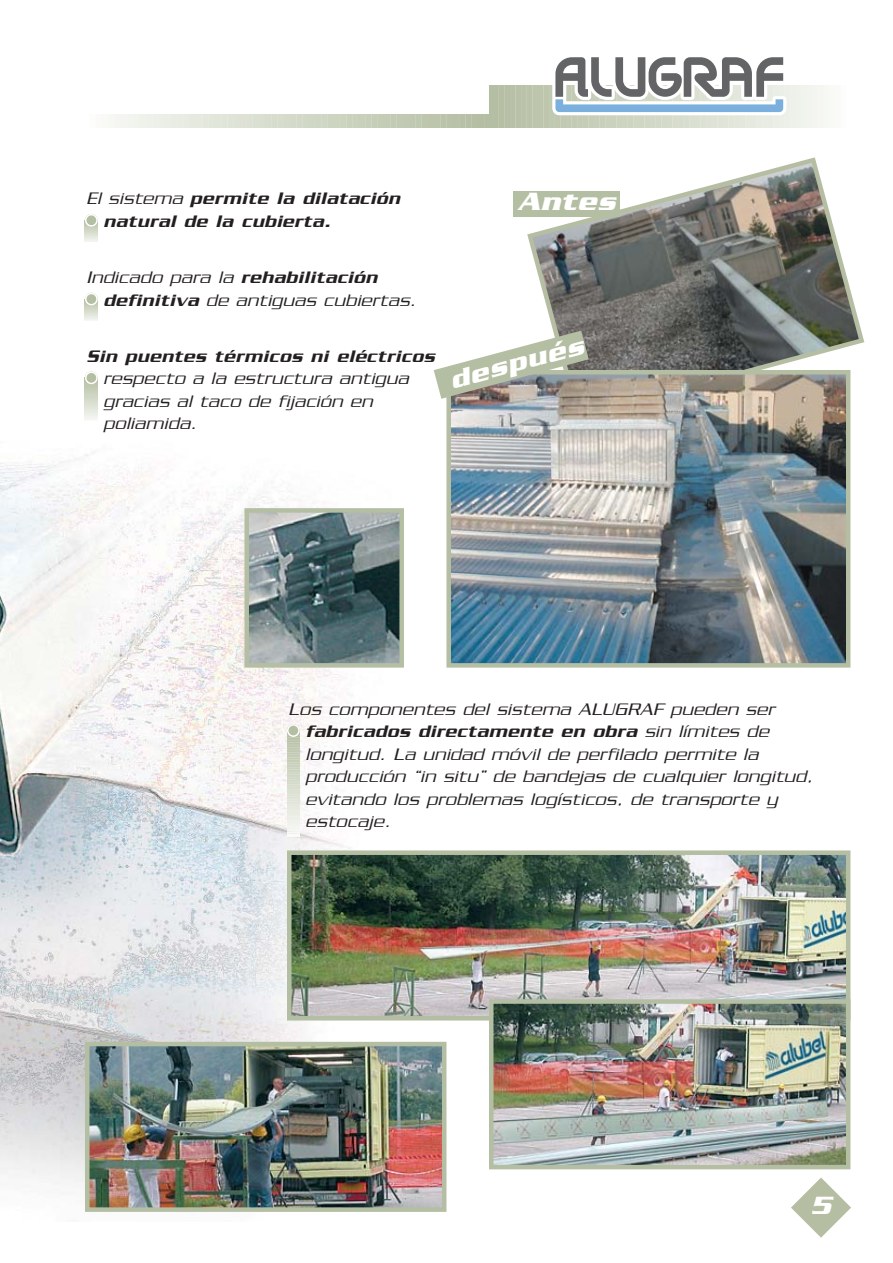
<style>
.page{position:relative;width:893px;height:1263px;background:#fff}
.page>*{position:absolute;margin:0;border:0;box-sizing:border-box;transform-origin:0 0}
.t1{font:italic 700 27px "Serpentine";color:#fff}
.t2{font:italic 300 18px/22.5px "Serpentine";letter-spacing:.035em;color:#231f20}
.t3{font:italic 500 18px/22.5px "Serpentine";color:#231f20}
.s1{font-weight:300}
.s2{font-weight:500}
</style>
<div class="page">
<img style="left:0;top:377px;width:410px;height:813px">
<svg style="left:109px;top:115px;width:379px;height:13px;background:#d4dac9"></svg>
<hr style="left:489px;top:85px;width:2px;height:43px;background:#b4bea2">
<hr style="left:495px;top:85px;width:2px;height:43px;background:#b5bea3">
<hr style="left:500px;top:85px;width:2px;height:43px;background:#b6bfa4">
<hr style="left:506px;top:85px;width:2px;height:43px;background:#b7c0a6">
<hr style="left:512px;top:85px;width:2px;height:43px;background:#b8c1a7">
<hr style="left:517px;top:85px;width:2px;height:43px;background:#b9c2a8">
<hr style="left:523px;top:85px;width:2px;height:43px;background:#bac3a9">
<hr style="left:528px;top:85px;width:2px;height:43px;background:#bbc4ab">
<hr style="left:534px;top:85px;width:2px;height:43px;background:#bdc5ac">
<hr style="left:540px;top:85px;width:2px;height:43px;background:#bdc6ad">
<hr style="left:545px;top:85px;width:2px;height:43px;background:#bec6ae">
<hr style="left:551px;top:85px;width:2px;height:43px;background:#bfc8b0">
<hr style="left:556px;top:85px;width:3px;height:43px;background:#c0c8b1">
<hr style="left:562px;top:85px;width:2px;height:43px;background:#c2c9b2">
<hr style="left:568px;top:85px;width:2px;height:43px;background:#c2cab3">
<hr style="left:573px;top:85px;width:2px;height:43px;background:#c3cbb5">
<hr style="left:579px;top:85px;width:2px;height:43px;background:#c5ccb6">
<hr style="left:585px;top:85px;width:2px;height:43px;background:#c5cdb7">
<hr style="left:590px;top:85px;width:2px;height:43px;background:#c7ceb8">
<hr style="left:596px;top:85px;width:2px;height:43px;background:#c7cfba">
<hr style="left:601px;top:85px;width:2px;height:43px;background:#c8d0bb">
<hr style="left:607px;top:85px;width:2px;height:43px;background:#cad1bc">
<hr style="left:613px;top:85px;width:2px;height:43px;background:#cad2be">
<hr style="left:618px;top:85px;width:2px;height:43px;background:#ccd3bf">
<hr style="left:624px;top:85px;width:2px;height:43px;background:#cdd4c0">
<hr style="left:629px;top:85px;width:2px;height:43px;background:#cdd4c1">
<hr style="left:635px;top:85px;width:2px;height:43px;background:#cfd6c3">
<hr style="left:641px;top:85px;width:2px;height:43px;background:#d0d6c4">
<hr style="left:646px;top:85px;width:2px;height:43px;background:#d1d7c5">
<hr style="left:652px;top:85px;width:2px;height:43px;background:#d2d8c7">
<hr style="left:657px;top:85px;width:2px;height:43px;background:#d3d9c8">
<hr style="left:663px;top:85px;width:2px;height:43px;background:#d4dac9">
<hr style="left:669px;top:85px;width:2px;height:43px;background:#d5dbcb">
<hr style="left:674px;top:85px;width:2px;height:43px;background:#d7dccc">
<hr style="left:680px;top:85px;width:2px;height:43px;background:#d7ddcd">
<hr style="left:685px;top:85px;width:2px;height:43px;background:#d8decf">
<hr style="left:691px;top:85px;width:2px;height:43px;background:#dadfd0">
<hr style="left:697px;top:85px;width:2px;height:43px;background:#dae0d2">
<hr style="left:702px;top:85px;width:2px;height:43px;background:#dce1d3">
<hr style="left:708px;top:85px;width:2px;height:43px;background:#dde2d4">
<hr style="left:713px;top:85px;width:2px;height:43px;background:#dde3d6">
<hr style="left:719px;top:85px;width:2px;height:43px;background:#dfe4d7">
<hr style="left:725px;top:85px;width:2px;height:43px;background:#e0e5d9">
<hr style="left:730px;top:85px;width:2px;height:43px;background:#e2e6da">
<hr style="left:736px;top:85px;width:2px;height:43px;background:#e2e7db">
<hr style="left:741px;top:85px;width:3px;height:43px;background:#e3e7dd">
<hr style="left:747px;top:85px;width:2px;height:43px;background:#e5e9de">
<hr style="left:753px;top:85px;width:2px;height:43px;background:#e5e9e0">
<hr style="left:758px;top:85px;width:2px;height:43px;background:#e7ebe1">
<hr style="left:764px;top:85px;width:2px;height:43px;background:#e8ece3">
<hr style="left:770px;top:85px;width:2px;height:43px;background:#e9ece4">
<hr style="left:775px;top:85px;width:2px;height:43px;background:#ebeee5">
<hr style="left:781px;top:85px;width:2px;height:43px;background:#ebefe7">
<hr style="left:786px;top:85px;width:2px;height:43px;background:#edf0e8">
<hr style="left:792px;top:85px;width:2px;height:43px;background:#eef1ea">
<hr style="left:798px;top:85px;width:2px;height:43px;background:#eff2eb">
<hr style="left:803px;top:85px;width:2px;height:43px;background:#f1f3ed">
<hr style="left:809px;top:85px;width:2px;height:43px;background:#f2f4ef">
<hr style="left:814px;top:85px;width:2px;height:43px;background:#f4f5f1">
<hr style="left:820px;top:85px;width:2px;height:43px;background:#f5f6f2">
<hr style="left:826px;top:85px;width:2px;height:43px;background:#f6f8f4">
<hr style="left:831px;top:85px;width:2px;height:43px;background:#f9f9f6">
<hr style="left:837px;top:85px;width:2px;height:43px;background:#fafbf9">
<svg style="left:552px;top:57px;width:234px;height:58px"></svg>
<svg style="left:791px;top:1178px;width:60px;height:60px"></svg>
<svg style="left:527px;top:157px;width:338px;height:265px"></svg>
<img style="left:451px;top:375px;width:394px;height:288px">
<div style="left:446px;top:370px;width:404px;height:298px;border:4px solid #b4bea2"></div>
<div style="left:513px;top:191px;width:107px;height:26px;background:#b4bea2"></div>
<svg style="left:434px;top:331px;width:155px;height:68px"></svg>
<svg style="left:85px;top:214px;width:13px;height:28px"></svg>
<svg style="left:85px;top:293px;width:13px;height:28px"></svg>
<svg style="left:85px;top:371px;width:13px;height:51px"></svg>
<svg style="left:287px;top:724px;width:13px;height:114px"></svg>
<img style="left:292px;top:855px;width:553px;height:161px">
<div style="left:287px;top:850px;width:563px;height:171px;border:4px solid #b4bea2"></div>
<img style="left:494px;top:1004px;width:351px;height:160px">
<div style="left:489px;top:999px;width:361px;height:170px;border:4px solid #b4bea2"></div>
<img style="left:90px;top:1047px;width:351px;height:160px">
<div style="left:85px;top:1042px;width:361px;height:170px;border:4px solid #b4bea2"></div>
<img style="left:249px;top:513px;width:150px;height:150px">
<div style="left:244px;top:508px;width:160px;height:160px;border:4px solid #b4bea2"></div>
<p class="t3" style="left:103px;top:189px;width:302px;text-indent:-17px"><span class="s1">El sistema</span> permite la dilatación natural de la cubierta.</p>
<h1 class="t1" style="left:518px;top:193px;width:105px">Antes</h1>
<p class="t2" style="left:103px;top:268px;width:318px;text-indent:-17px">Indicado para la <span class="s2">rehabilitación definitiva</span> de antiguas cubiertas.</p>
<p class="t3" style="left:86px;top:347px;width:353px">Sin puentes térmicos ni eléctricos</p>
<p class="t2" style="left:103px;top:369px;width:310px">respecto a la estructura antigua gracias al taco de fijación en poliamida.</p>
<h1 class="t1" style="left:448px;top:372px;width:139px;rotate:-15deg">después</h1>
<p class="t2" style="left:305px;top:699px;width:512px;text-indent:-17px">Los componentes del sistema ALUGRAF pueden ser <span class="s2">fabricados directamente en obra</span> sin límites de longitud. La unidad móvil de perfilado permite la producción “in situ” de bandejas de cualquier longitud, evitando los problemas logísticos, de transporte y estocaje.</p>
<h1 class="t1" style="left:811px;top:1197px;width:27px">5</h1>
</div>
